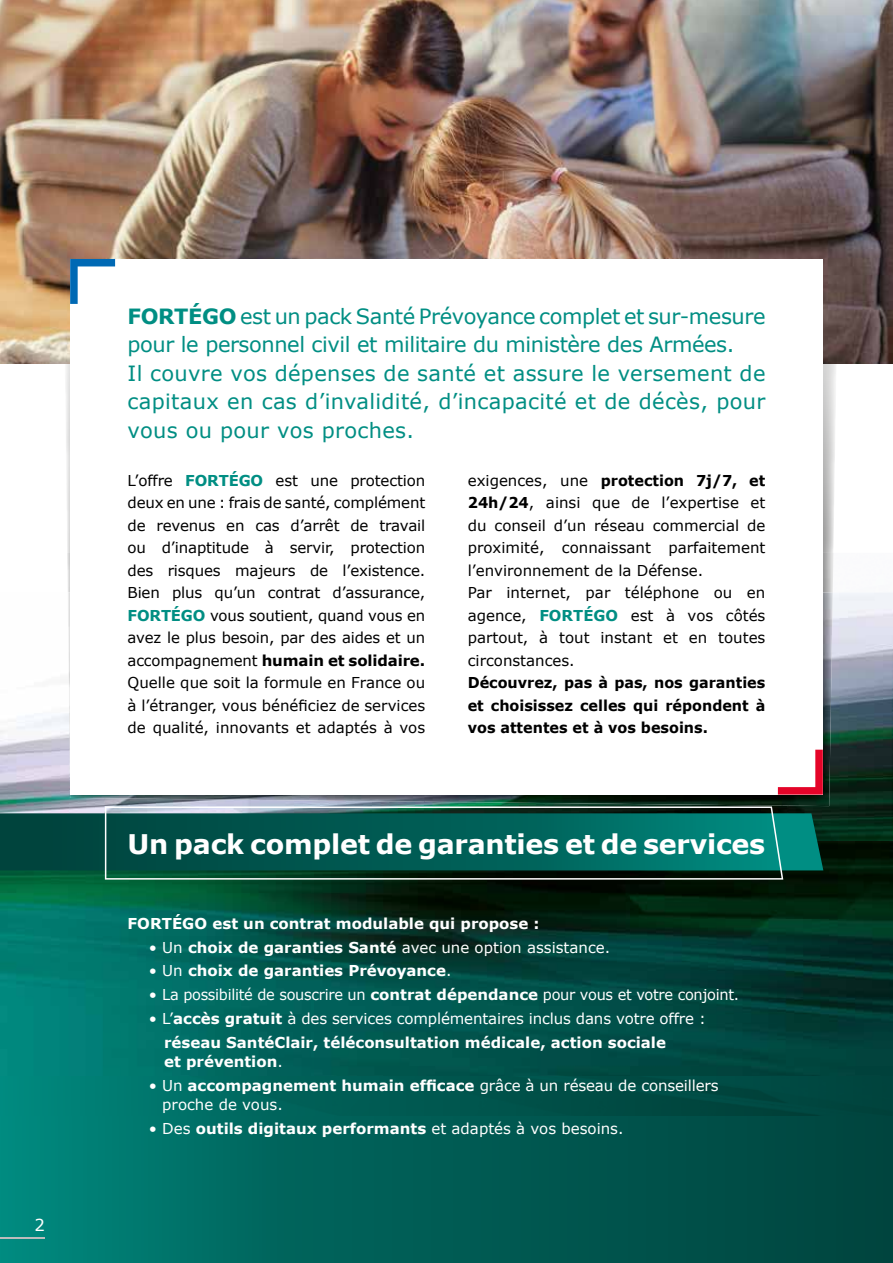
<style>
.page{position:relative;width:893px;height:1263px;background:#fff}
.page>*{position:absolute;margin:0;border:0;box-sizing:border-box;transform-origin:0 0}
.t1{font:700 27px "Verdana";letter-spacing:-.01em;color:#fff}
.t2{font:21px/28.5px "Verdana";letter-spacing:.015em;color:#008e83}
.t3{font:16.5px "Verdana";color:#fff}
.t4{font:15px/22.5px "Verdana";color:#000;text-align:justify}
.t5{font:15px/19.5px "Verdana";letter-spacing:-.01em;color:#fff}
.t6{font:700 15px/23.7px "Verdana";color:#fff}
.t7{font:700 15px/22.5px "Verdana";color:#000;text-align:justify;scale:.96 1}
.s1{font-weight:700}
.s2{font-weight:700;color:#008e83}
.s3{font-weight:400}
</style>
<div class="page">
<div style="left:0;top:1115px;width:893px;height:148px;background:linear-gradient(to right,#008076,#003f39)"></div>
<img style="left:0;top:0;width:893px;height:364px">
<img style="left:0;top:842px;width:893px;height:273px">
<img style="left:0;top:713px;width:105px;height:100px">
<img style="left:788px;top:592px;width:105px;height:250px">
<img style="left:105px;top:802px;width:683px;height:11px">
<img style="left:68px;top:592px;width:356px;height:210px">
<img style="left:424px;top:592px;width:409px;height:214px">
<svg style="left:0;top:813px;width:823px;height:57px;background:#01554d"></svg>
<svg style="left:105px;top:806px;width:678px;height:74px;background:#12635b"></svg>
<div style="left:70px;top:259px;width:753px;height:535px;background:#fff"></div>
<svg style="left:70px;top:259px;width:45px;height:45px"></svg>
<svg style="left:778px;top:750px;width:45px;height:45px"></svg>
<hr style="left:0;top:1237px;width:45px;height:1px;background:#bcbcbc">
<p class="t3" style="left:34px;top:1213px;width:12px">2</p>
<p class="t2" style="left:128px;top:302px;width:639px"><span class="s1">FORTÉGO</span> est un pack Santé Prévoyance complet et sur-mesure pour le personnel civil et militaire du ministère des Armées.<br>Il couvre vos dépenses de santé et assure le versement de capitaux en cas d’invalidité, d’incapacité et de décès, pour vous ou pour vos proches.</p>
<p class="t4" style="left:128px;top:469px;width:299px">L’offre <span class="s2">FORTÉGO</span> est une protection deux en une : frais de santé, complément de revenus en cas d’arrêt de travail ou d’inaptitude à servir, protection des risques majeurs de l’existence.<br>Bien plus qu’un contrat d’assurance, <span class="s2">FORTÉGO</span> vous soutient, quand vous en avez le plus besoin, par des aides et un accompagnement <span class="s1">humain et solidaire.<br></span>Quelle que soit la formule en France ou à l’étranger, vous bénéficiez de services de qualité, innovants et adaptés à vos</p>
<p class="t4" style="left:468px;top:469px;width:299px;text-align:left">exigences, une <span class="s1">protection 7j/7, et<br>24h/24</span>, ainsi que de l’expertise et du conseil d’un réseau commercial de proximité, connaissant parfaitement l’environnement de la Défense.<br>Par internet, par téléphone ou en agence, <span class="s2">FORTÉGO</span> est à vos côtés partout, à tout instant et en toutes circonstances.</p>
<p class="t7" style="left:468px;top:671px;width:312px">Découvrez, pas à pas, nos garanties et choisissez celles qui répondent à vos attentes et à vos besoins.</p>
<h1 class="t1" style="left:128px;top:825px;width:639px">Un pack complet de garanties et de services</h1>
<p class="t6" style="left:128px;top:911px;width:413px">FORTÉGO est un contrat modulable qui propose :</p>
<p class="t5" style="left:149px;top:937px;width:463px">• Un <span class="s1">choix de garanties Santé</span> avec une option assistance.</p>
<p class="t6" style="left:149px;top:959px;width:304px"><span class="s3">• Un</span> choix de garanties Prévoyance<span class="s3">.</span></p>
<p class="t5" style="left:149px;top:985px;width:592px">• La possibilité de souscrire un <span class="s1">contrat dépendance</span> pour vous et votre conjoint.</p>
<p class="t6" style="left:164px;top:1006px;width:543px;text-indent:-15px"><span class="s3">• L’</span>accès gratuit <span class="s3">à des services complémentaires inclus dans votre offre : </span>réseau SantéClair, téléconsultation médicale, action sociale</p>
<p class="t6" style="left:164px;top:1049px;width:120px">et prévention<span class="s3">.</span></p>
<p class="t5" style="left:162px;top:1075px;width:558px;text-indent:-13px">• Un <span class="s1">accompagnement humain efficace</span> grâce à un réseau de conseillers proche de vous.</p>
<p class="t5" style="left:149px;top:1119px;width:476px">• Des <span class="s1">outils digitaux performants</span> et adaptés à vos besoins.</p>
</div>
